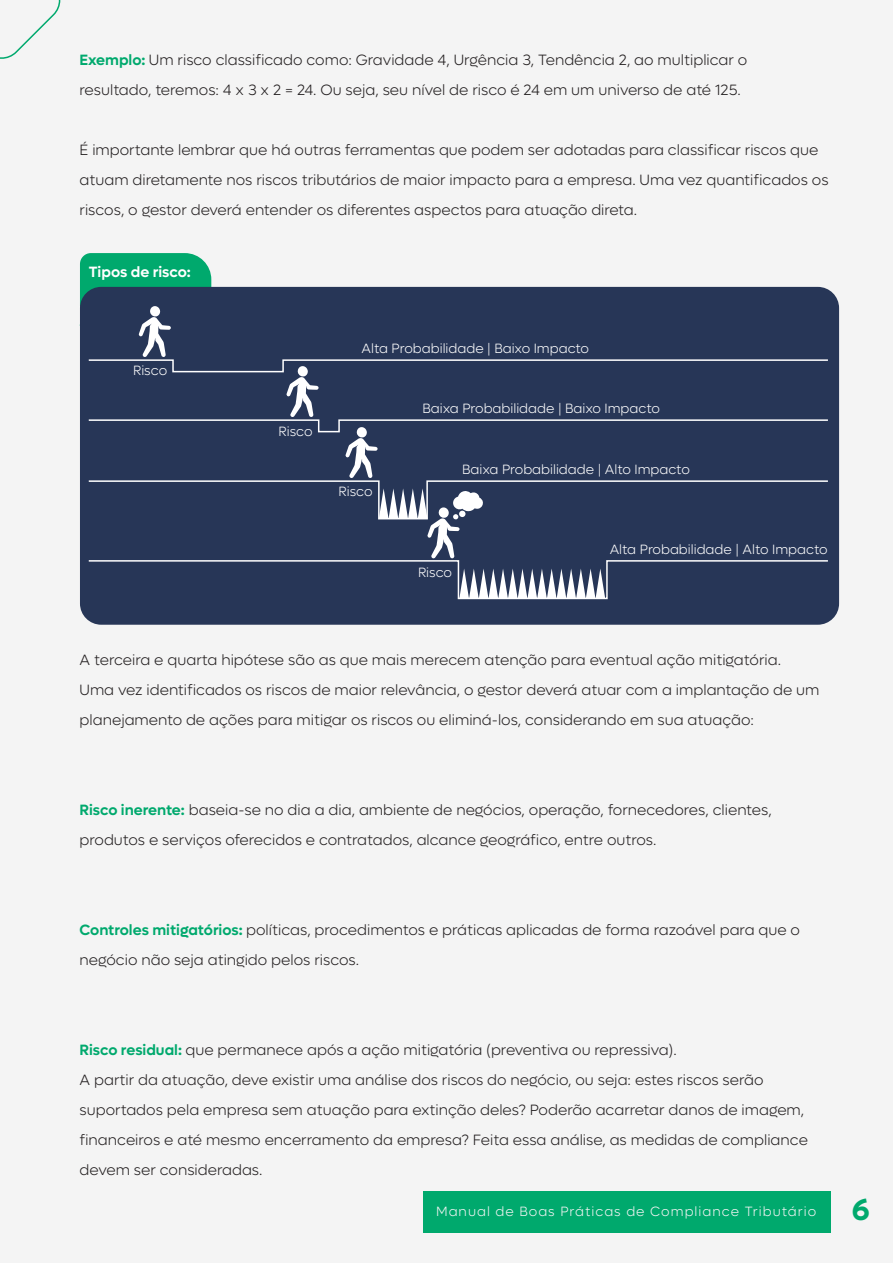
<style>
.page{position:relative;width:893px;height:1263px;background:#f4f4f4}
.page>*{position:absolute;margin:0;border:0;box-sizing:border-box;transform-origin:0 0}
.t1{font:600 30.6px "Lufga";color:#00a96d}
.t2{font:300 15px/30px "Lufga";color:#231f20}
.t3{font:600 15px "Lufga";color:#fff}
.t4{font:300 13.5px "Lufga";color:#fff}
.t5{font:300 13.5px "Lufga";letter-spacing:.075em;color:#f4f4f4}
.s1{font-weight:600;color:#00a96d}
</style>
<div class="page">
<div style="left:423px;top:1191px;width:408px;height:41px;background:#00a96d"></div>
<svg style="left:0;top:0;width:61px;height:59px"></svg>
<div style="left:80px;top:287px;width:759px;height:338px;background:#273657;border-radius:21px"></div>
<svg style="left:80px;top:253px;width:749px;height:347px"></svg>
<p class="t2" style="left:80px;top:45px;width:669px"><span class="s1">Exemplo:</span> Um risco classificado como: Gravidade 4, Urgência 3, Tendência 2, ao multiplicar o resultado, teremos: 4 x 3 x 2 = 24. Ou seja, seu nível de risco é 24 em um universo de até 125.</p>
<p class="t2" style="left:80px;top:135px;width:750px">É importante lembrar que há outras ferramentas que podem ser adotadas para classificar riscos que atuam diretamente nos riscos tributários de maior impacto para a empresa. Uma vez quantificados os riscos, o gestor deverá entender os diferentes aspectos para atuação direta.</p>
<p class="t3" style="left:89px;top:262px;width:104px">Tipos de risco:</p>
<p class="t4" style="left:133px;top:363px;width:36px">Risco</p>
<p class="t4" style="left:279px;top:424px;width:36px">Risco</p>
<p class="t4" style="left:362px;top:341px;width:229px">Alta Probabilidade | Baixo Impacto</p>
<p class="t4" style="left:423px;top:401px;width:239px">Baixa Probabilidade | Baixo Impacto</p>
<p class="t4" style="left:339px;top:484px;width:36px">Risco</p>
<p class="t4" style="left:462px;top:462px;width:229px">Baixa Probabilidade | Alto Impacto</p>
<p class="t4" style="left:418px;top:564px;width:36px">Risco</p>
<p class="t4" style="left:610px;top:542px;width:219px">Alta Probabilidade | Alto Impacto</p>
<p class="t2" style="left:80px;top:645px;width:741px">A terceira e quarta hipótese são as que mais merecem atenção para eventual ação mitigatória.<br>Uma vez identificados os riscos de maior relevância, o gestor deverá atuar com a implantação de um planejamento de ações para mitigar os riscos ou eliminá-los, considerando em sua atuação:</p>
<p class="t2" style="left:80px;top:795px;width:694px"><span class="s1">Risco inerente:</span> baseia-se no dia a dia, ambiente de negócios, operação, fornecedores, clientes, produtos e serviços oferecidos e contratados, alcance geográfico, entre outros.</p>
<p class="t2" style="left:80px;top:915px;width:722px"><span class="s1">Controles mitigatórios:</span> políticas, procedimentos e práticas aplicadas de forma razoável para que o negócio não seja atingido pelos riscos.</p>
<p class="t2" style="left:80px;top:1035px;width:730px"><span class="s1">Risco residual:</span> que permanece após a ação mitigatória (preventiva ou repressiva).<br>A partir da atuação, deve existir uma análise dos riscos do negócio, ou seja: estes riscos serão suportados pela empresa sem atuação para extinção deles? Poderão acarretar danos de imagem, financeiros e até mesmo encerramento da empresa? Feita essa análise, as medidas de compliance devem ser consideradas.</p>
<p class="t5" style="left:436px;top:1203px;width:382px">Manual de Boas Práticas de Compliance Tributário</p>
<h1 class="t1" style="left:852px;top:1191px;width:19px">6</h1>
</div>
